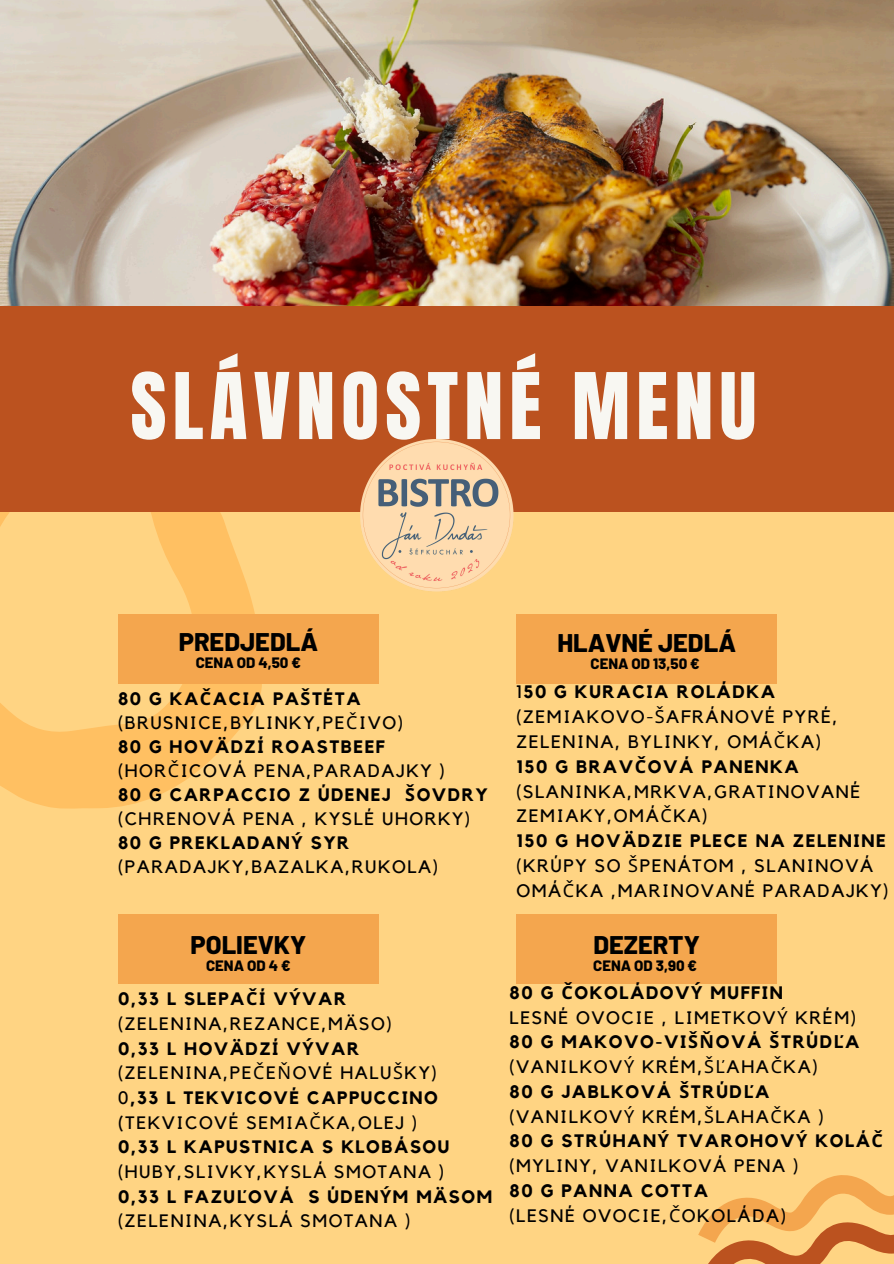
<style>
.page{position:relative;width:894px;height:1264px;background:#fff}
.page>*{position:absolute;margin:0;border:0;box-sizing:border-box;transform-origin:0 0}
.t1{font:78px "Anton";letter-spacing:.08em;color:#f8f7f2}
.t2{font:800 25.5px "Barlow";color:#000}
.t3{font:18px/24.8px "Kollektif";letter-spacing:.085em;color:#000}
.t4{font:17.85px/24px "Kollektif";letter-spacing:.085em;color:#000}
.t5{font:800 15px "Barlow";color:#000}
.s1{font-weight:700}
.s2{font-family:"Noto Sans";font-weight:700}
.s3{font-family:"Noto Sans"}
</style>
<div class="page">
<div style="left:0;top:0;width:893px;height:1263px;background:#ffd483"></div>
<svg style="left:0;top:511px;width:262px;height:298px"></svg>
<div style="left:0;top:298px;width:893px;height:213px;background:#bb521f"></div>
<div style="left:118px;top:614px;width:260px;height:69px;background:#f4a64e"></div>
<div style="left:118px;top:914px;width:260px;height:69px;background:#f4a64e"></div>
<div style="left:516px;top:614px;width:260px;height:69px;background:#f4a64e"></div>
<div style="left:516px;top:914px;width:260px;height:69px;background:#f4a64e"></div>
<img style="left:0;top:0;width:893px;height:305px">
<svg style="left:698px;top:1175px;width:195px;height:88px"></svg>
<img style="left:355px;top:439px;width:163px;height:153px">
<h1 class="t1" style="left:130px;top:350px;width:627px">SLÁVNOSTNÉ MENU</h1>
<p class="t2" style="left:179px;top:625px;width:141px">PREDJEDLÁ</p>
<p class="t5" style="left:196px;top:653px;width:107px">CENA OD 4,50 €</p>
<p class="t4" style="left:118px;top:687px;width:371px"><span class="s1">80 G KA</span><span class="s2">Č</span><span class="s1">ACIA PA</span><span class="s2">Š</span><span class="s1">TÉTA </span>(BRUSNICE,BYLINKY,PE<span class="s3">Č</span>IVO)<br><span class="s1">80 G HOVÄDZÍ ROASTBEEF </span>(HOR<span class="s3">Č</span>ICOVÁ PENA,PARADAJKY )<br><span class="s1">80 G CARPACCIO Z ÚDENEJ</span> <span class="s2">Š</span><span class="s1">OVDRY </span>(CHRENOVÁ PENA , KYSLÉ UHORKY)<br><span class="s1">80 G PREKLADAN</span><span class="s2">Ý</span> <span class="s1">SYR </span>(PARADAJKY,BAZALKA,RUKOLA)</p>
<p class="t2" style="left:190px;top:928px;width:117px">POLIEVKY</p>
<p class="t5" style="left:206px;top:955px;width:86px">CENA OD 4 €</p>
<p class="t3" style="left:118px;top:987px;width:375px"><span class="s1">0,33 L SLEPA</span><span class="s2">Č</span><span class="s1">Í V</span><span class="s2">Ý</span><span class="s1">VAR </span>(ZELENINA,REZANCE,MÄSO)<br><span class="s1">0,33 L HOVÄDZÍ V</span><span class="s2">Ý</span><span class="s1">VAR </span>(ZELENINA,PE<span class="s3">Č</span>E<span class="s3">Ň</span>OVÉ HALU<span class="s3">Š</span>KY)<br>0<span class="s1">,33 L TEKVICOVÉ CAPPUCCINO (</span>TEKVICOVÉ SEMIA<span class="s3">Č</span>KA,OLEJ )<br><span class="s1">0,33 L KAPUSTNICA S KLOBÁSOU </span>(HUBY,SLIVKY,KYSLÁ SMOTANA )<br><span class="s1">0,33 L FAZU</span><span class="s2">Ľ</span><span class="s1">OVÁ S ÚDEN</span><span class="s2">Ý</span><span class="s1">M MÄSOM </span>(ZELENINA,KYSLÁ SMOTANA )</p>
<h3 class="t2" style="left:557px;top:626px;width:180px">HLAVNÉ JEDLÁ</h3>
<h3 class="t5" style="left:590px;top:654px;width:111px">CENA OD 13,50 €</h3>
<p class="t3" style="left:516px;top:680px;width:374px">1<span class="s1">50 G KURACIA ROLÁDKA </span>(ZEMIAKOVO-<span class="s3">Š</span>AFRÁNOVÉ PYRÉ,<br>ZELENINA, BYLINKY, OMÁ<span class="s3">Č</span>KA)<br><span class="s1">150 G BRAV</span><span class="s2">Č</span><span class="s1">OVÁ PANENKA </span>(SLANINKA,MRKVA,GRATINOVANÉ<br>ZEMIAKY,OMÁ<span class="s3">Č</span>KA)<br><span class="s1">150 G HOVÄDZIE PLECE NA ZELENINE </span>(KRÚPY SO <span class="s3">Š</span>PENÁTOM , SLANINOVÁ<br>OMÁ<span class="s3">Č</span>KA ,MARINOVANÉ PARADAJKY)</p>
<h2 class="t2" style="left:593px;top:928px;width:108px">DEZERTY</h2>
<p class="t5" style="left:593px;top:955px;width:105px">CENA OD 3,90 €</p>
<p class="t3" style="left:509px;top:980px;width:375px"><span class="s1">80 G</span> <span class="s2">Č</span><span class="s1">OKOLÁDOV</span><span class="s2">Ý</span> <span class="s1">MUFFIN<br></span>LESNÉ OVOCIE , LIMETKOV<span class="s3">Ý</span> KRÉM)<br><span class="s1">80 G MAKOVO-VI</span><span class="s2">ŠŇ</span><span class="s1">OVÁ</span> <span class="s2">Š</span><span class="s1">TRÚD</span><span class="s2">Ľ</span><span class="s1">A </span>(VANILKOV<span class="s3">Ý</span> KRÉM,<span class="s3">ŠĽ</span>AHA<span class="s3">Č</span>KA)<br><span class="s1">80 G JABLKOVÁ</span> <span class="s2">Š</span><span class="s1">TRÚD</span><span class="s2">Ľ</span><span class="s1">A </span>(VANILKOV<span class="s3">Ý</span> KRÉM,<span class="s3">Š</span>LAHA<span class="s3">Č</span>KA )<br><span class="s1">80 G STRÚHAN</span><span class="s2">Ý</span> <span class="s1">TVAROHOV</span><span class="s2">Ý</span> <span class="s1">KOLÁ</span><span class="s2">Č </span>(MYLINY, VANILKOVÁ PENA )<br><span class="s1">80 G PANNA COTTA<br></span>(LESNÉ OVOCIE,<span class="s3">Č</span>OKOLÁDA)</p>
</div>
